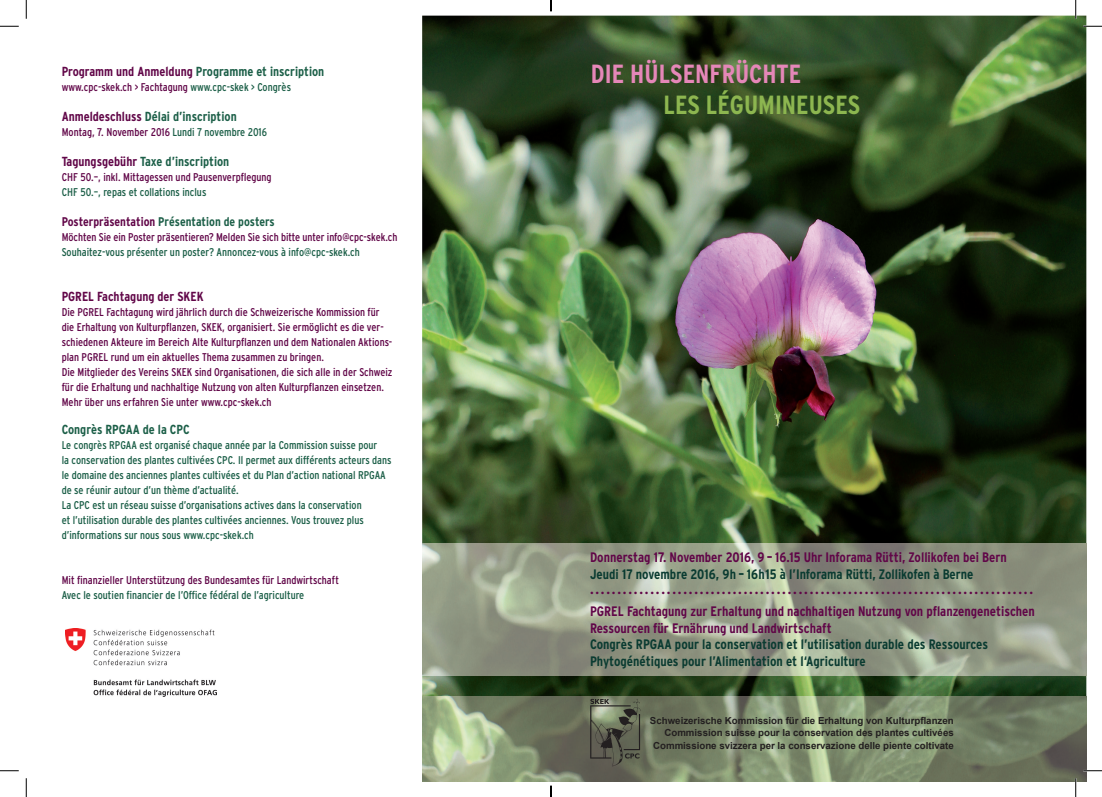
<style>
.page{position:relative;width:1102px;height:797px;background:#fff}
.page>*{position:absolute;margin:0;border:0;box-sizing:border-box;transform-origin:0 0}
.t1{font:700 condensed 26.25px "Interstate";color:#e587b8}
.t2{font:700 condensed 26.25px "Interstate";color:#8db650}
.t3{font:700 condensed 15px "Interstate";color:#610648}
.t4{font:700 condensed 13.75px/16.5px "Interstate";color:#610648}
.t5{font:700 condensed 13.75px/16.5px "Interstate";color:#0a3b31}
.t6{font:700 condensed 13.12px "Interstate";color:#1c5f48}
.t7{font:700 condensed 13.12px "Interstate";color:#610648}
.t8{font:700 condensed 12.62px "Interstate";color:#1c5f48}
.t9{font:condensed 11.25px/15px "Interstate";color:#610648}
.t10{font:condensed 11.25px/15px "Interstate";color:#1c5f48}
.t11{font:700 9.75px/12.5px "Arial";color:#231f20;text-align:right}
.s1{color:#610648}
.s2{color:#1c5f48}
</style>
<div class="page">
<img style="left:422px;top:16px;width:664px;height:680px">
<img style="left:422px;top:696px;width:664px;height:85px">
<img style="left:422px;top:544px;width:664px;height:132px">
<img style="left:65px;top:629px;width:151px;height:67px">
<img style="left:580px;top:698px;width:69px;height:68px">
<svg style="left:0;top:25px;width:19px;height:2px"></svg>
<svg style="left:1083px;top:25px;width:18px;height:2px"></svg>
<svg style="left:0;top:770px;width:19px;height:1px"></svg>
<svg style="left:1083px;top:770px;width:18px;height:1px"></svg>
<svg style="left:25px;top:0;width:2px;height:19px"></svg>
<svg style="left:25px;top:778px;width:2px;height:19px"></svg>
<svg style="left:1074px;top:0;width:2px;height:19px"></svg>
<svg style="left:1074px;top:778px;width:2px;height:19px"></svg>
<svg style="left:550px;top:785px;width:1px;height:12px"></svg>
<p class="t6" style="left:62px;top:64px;width:264px"><span class="s1">Programm und Anmeldung</span> Programme et inscription</p>
<p class="t9" style="left:62px;top:79px;width:231px">www.cpc-skek.ch &gt; Fachtagung <span class="s2">www.cpc-skek &gt; Congrès</span></p>
<p class="t6" style="left:62px;top:109px;width:176px"><span class="s1">Anmeldeschluss</span> Délai d’inscription</p>
<p class="t9" style="left:62px;top:124px;width:207px">Montag, 7. November 2016 <span class="s2">Lundi 7 novembre 2016</span></p>
<p class="t6" style="left:62px;top:154px;width:169px"><span class="s1">Tagungsgebühr</span> Taxe d’inscription</p>
<p class="t9" style="left:62px;top:169px;width:211px">CHF 50.–, inkl. Mittagessen und Pausenverpflegung</p>
<p class="t10" style="left:62px;top:184px;width:146px">CHF 50.–, repas et collations inclus</p>
<p class="t8" style="left:62px;top:214px;width:214px"><span class="s1">Posterpräsentation</span> Présentation de posters</p>
<p class="t9" style="left:62px;top:229px;width:337px">Möchten Sie ein Poster präsentieren? Melden Sie sich bitte unter info@cpc-skek.ch</p>
<p class="t10" style="left:62px;top:244px;width:300px">Souhaitez-vous présenter un poster? Annoncez-vous à info@cpc-skek.ch</p>
<p class="t7" style="left:62px;top:289px;width:143px">PGREL Fachtagung der SKEK</p>
<p class="t9" style="left:62px;top:304px;width:332px">Die PGREL Fachtagung wird jährlich durch die Schweizerische Kommission für die Erhaltung von Kulturpflanzen, SKEK, organisiert. Sie ermöglicht es die ver&shy;schiedenen Akteure im Bereich Alte Kulturpflanzen und dem Nationalen Aktions&shy;plan PGREL rund um ein aktuelles Thema zusammen zu bringen.<br>Die Mitglieder des Vereins SKEK sind Organisationen, die sich alle in der Schweiz für die Erhaltung und nachhaltige Nutzung von alten Kulturpflanzen einsetzen.<br>Mehr über uns erfahren Sie unter www.cpc-skek.ch</p>
<p class="t6" style="left:62px;top:422px;width:129px">Congrès RPGAA de la CPC</p>
<p class="t10" style="left:62px;top:437px;width:331px">Le congrès RPGAA est organisé chaque année par la Commission suisse pour<br>la conservation des plantes cultivées CPC. Il permet aux différents acteurs dans le domaine des anciennes plantes cultivées et du Plan d’action national RPGAA de se réunir autour d’un thème d’actualité.<br>La CPC est un réseau suisse d’organisations actives dans la conservation<br>et l’utilisation durable des plantes cultivées anciennes. Vous trouvez plus d’informations sur nous sous www.cpc-skek.ch</p>
<p class="t9" style="left:62px;top:572px;width:279px">Mit finanzieller Unterstützung des Bundesamtes für Landwirtschaft</p>
<p class="t10" style="left:62px;top:587px;width:244px">Avec le soutien financier de l’Office fédéral de l’agriculture</p>
<h1 class="t1" style="left:591px;top:59px;width:212px">DIE HÜLSENFRÜCHTE</h1>
<h1 class="t2" style="left:663px;top:90px;width:198px">LES LÉGUMINEUSES</h1>
<p class="t4" style="left:590px;top:549px;width:418px">Donnerstag 17. November 2016, 9 – 16.15 Uhr Inforama Rütti, Zollikofen bei Bern</p>
<p class="t5" style="left:590px;top:565px;width:385px">Jeudi 17 novembre 2016, 9 h – 16 h 15 à l’Inforama Rütti, Zollikofen à Berne</p>
<h2 class="t3" style="left:590px;top:580px;width:444px">.................................................................................</h2>
<p class="t4" style="left:590px;top:603px;width:446px">PGREL Fachtagung zur Erhaltung und nachhaltigen Nutzung von pflanzengenetischen<br>Ressourcen für Ernährung und Landwirtschaft</p>
<p class="t5" style="left:590px;top:636px;width:399px">Congrès RPGAA pour la conservation et l’utilisation durable des Ressources<br>Phytogénétiques pour l’Alimentation et l‘Agriculture</p>
<p class="t11" style="left:650px;top:714px;width:305px">Schweizerische Kommission für die Erhaltung von Kulturpflanzen<br>Commission suisse pour la conservation des plantes cultivées<br>Commissione svizzera per la conservazione delle piente coltivate</p>
</div>
